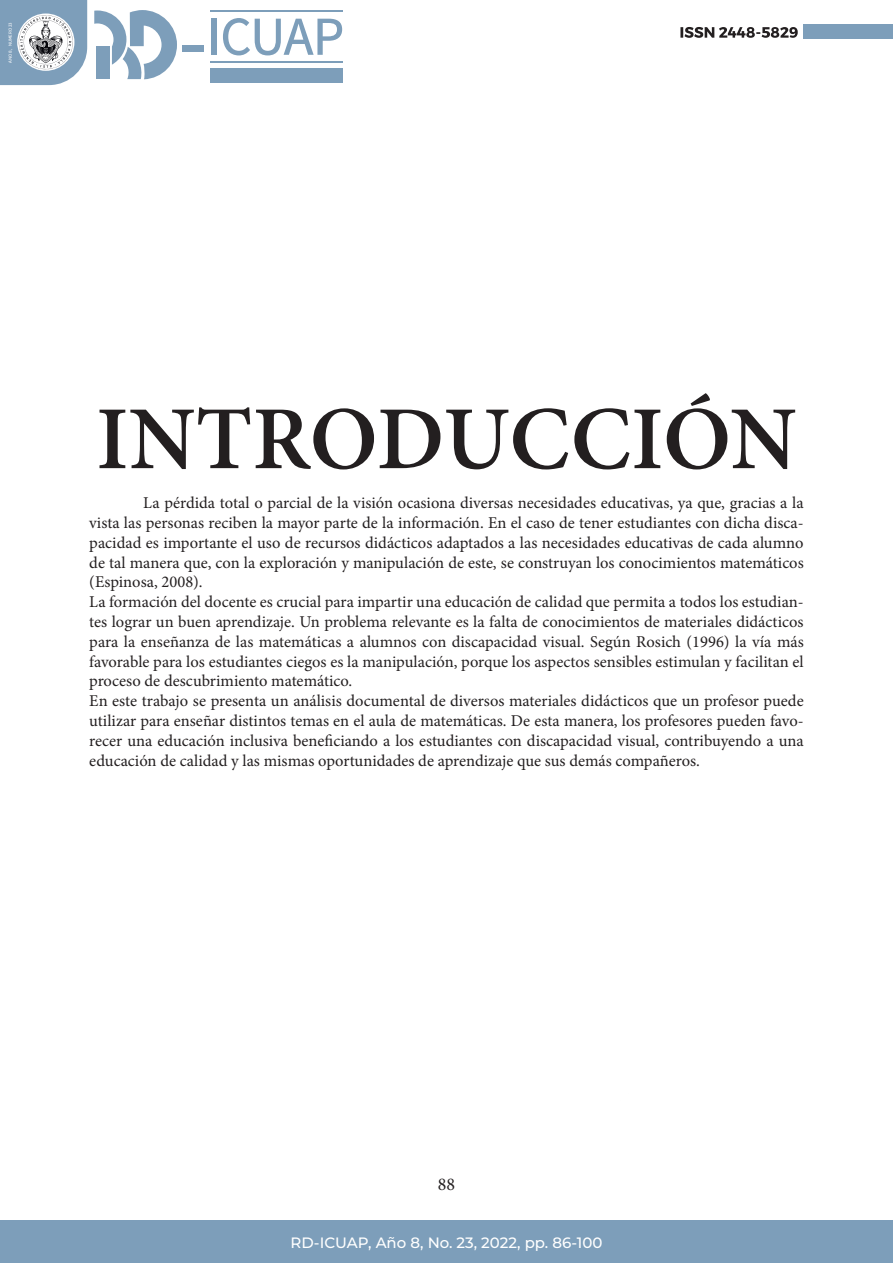
<style>
.page{position:relative;width:893px;height:1263px;background:#fff}
.page>*{position:absolute;margin:0;border:0;box-sizing:border-box;transform-origin:0 0}
.TÍTULO_DE_ARTÍCULO{font:600 90px "Minion Pro";color:#231f20}
.t1{font:18px "Minion Pro";color:#231f20}
.TÍTULO_DE_ARTÍCULO-2{font:16.5px/19.8px "Minion Pro";color:#231f20;text-align:justify}
.t2{font:500 15px "Montserrat";color:#fff}
.t3{font:4.5px "BUAP802";color:#fff}
</style>
<div class="page">
<div style="left:804px;top:25px;width:89px;height:14px;background:#7d9eba"></div>
<svg style="left:680px;top:27px;width:118px;height:11px"></svg>
<div style="left:0;top:1220px;width:893px;height:43px;background:#7d9eba"></div>
<svg style="left:94px;top:10px;width:83px;height:69px"></svg>
<div style="left:96px;top:46px;width:14px;height:33px;background:#7d9eba"></div>
<svg style="left:0;top:0;width:87px;height:85px"></svg>
<div style="left:3px;top:9px;width:11px;height:67px;background:#7d9eba"></div>
<div style="left:182px;top:45px;width:21px;height:7px;background:#7d9eba"></div>
<div style="left:210px;top:68px;width:133px;height:14px;background:#7d9eba"></div>
<svg style="left:203px;top:18px;width:139px;height:37px"></svg>
<hr style="left:210px;top:10px;width:133px;height:2px;background:#7d9eba">
<hr style="left:210px;top:61px;width:133px;height:2px;background:#7d9eba">
<p class="t3" style="left:8px;top:63px;width:42px;rotate:-90deg">AÑO 8, NÚMERO 23</p>
<p class="TÍTULO_DE_ARTÍCULO" style="left:96px;top:377px;width:702px">INTRODUCCIÓN</p>
<p class="TÍTULO_DE_ARTÍCULO-2" style="left:89px;top:493px;width:716px;text-indent:54px">La pérdida total o parcial de la visión ocasiona diversas necesidades educativas, ya que, gracias a la vista las personas reciben la mayor parte de la información. En el caso de tener estudiantes con dicha disca&shy;pacidad es importante el uso de recursos didácticos adaptados a las necesidades educativas de cada alumno de tal manera que, con la exploración y manipulación de este, se construyan los conocimientos matemáticos (Espinosa, 2008).</p>
<p class="TÍTULO_DE_ARTÍCULO-2" style="left:89px;top:592px;width:716px">La formación del docente es crucial para impartir una educación de calidad que permita a todos los estudian&shy;tes lograr un buen aprendizaje. Un problema relevante es la falta de conocimientos de materiales didácticos para la enseñanza de las matemáticas a alumnos con discapacidad visual. Según Rosich (1996) la vía más favorable para los estudiantes ciegos es la manipulación, porque los aspectos sensibles estimulan y facilitan el proceso de descubrimiento matemático.</p>
<p class="TÍTULO_DE_ARTÍCULO-2" style="left:89px;top:691px;width:716px">En este trabajo se presenta un análisis documental de diversos materiales didácticos que un profesor puede utilizar para enseñar distintos temas en el aula de matemáticas. De esta manera, los profesores pueden favo&shy;recer una educación inclusiva beneficiando a los estudiantes con discapacidad visual, contribuyendo a una educación de calidad y las mismas oportunidades de aprendizaje que sus demás compañeros.</p>
<p class="t1" style="left:438px;top:1172px;width:19px">88</p>
<p class="t2" style="left:291px;top:1232px;width:313px">RD-ICUAP, Año 8, No. 23, 2022, pp. 86-100</p>
</div>
